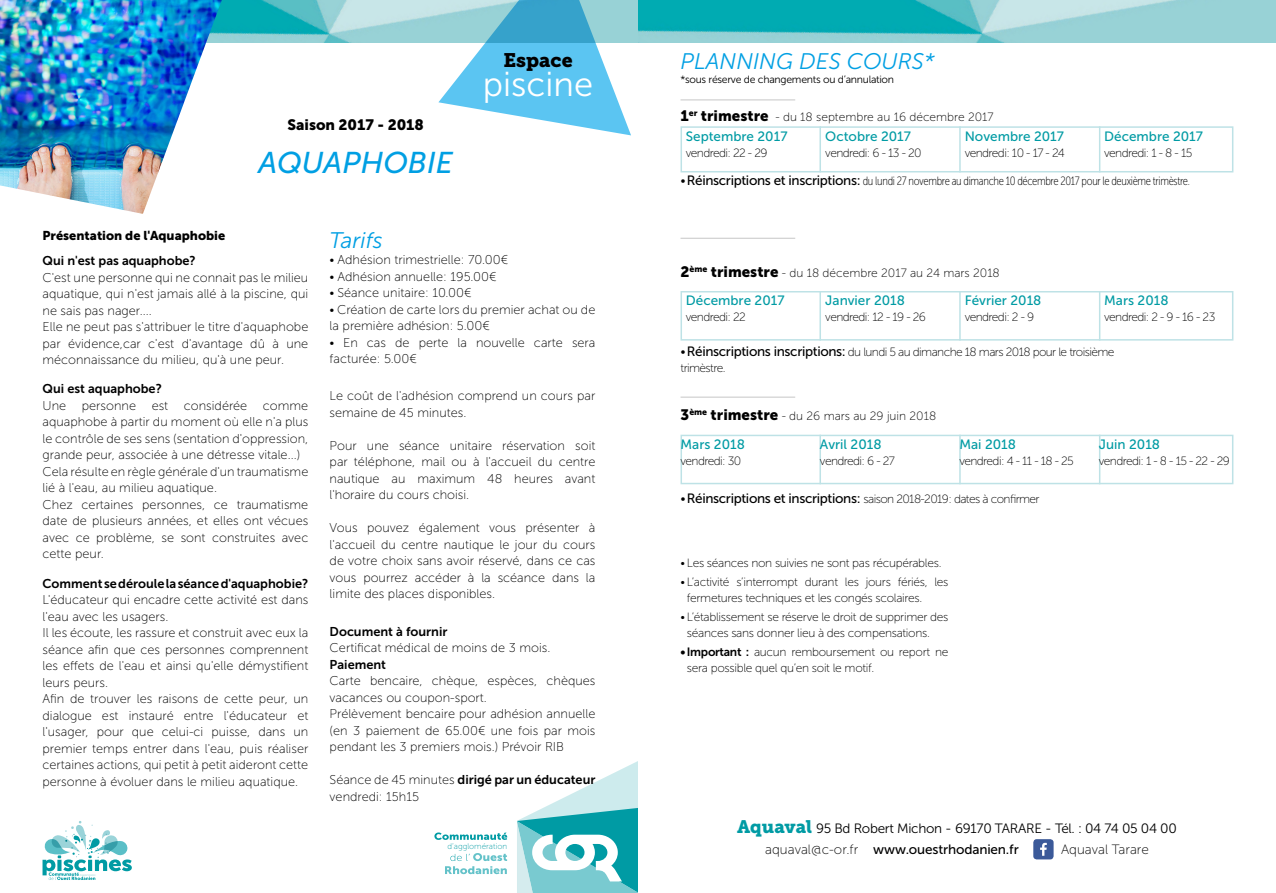
<style>
.page{position:relative;width:1276px;height:893px;background:#fff}
.page>*{position:absolute;margin:0;border:0;box-sizing:border-box;transform-origin:0 0}
.t1{font:34.5px "Museo Sans 300";color:#fff}
.t2{font:italic 30px "Museo Sans 500";color:#009fe3}
.t3{font:italic 22.5px "Museo Sans 300";color:#009fe3}
.t4{font:19.5px "Museo Slab 900";color:#000}
.t5{font:15px "Museo Sans 900";color:#000}
.t6{font:13.5px "Museo Sans 500";color:#009ba4}
.t7{font:13.5px "Museo Sans 300";letter-spacing:-.02em;color:#000}
.t8{font:13.5px "Museo Sans 500";letter-spacing:-.01em;color:#000}
.t9{font:13.5px "Museo Sans 100";color:#000}
.t10{font:12.75px/16.5px "Museo Sans 100";color:#000}
.t11{font:12.75px "Museo Sans 700";color:#000}
.t12{font:12.75px "Museo Sans 900";color:#000}
.t13{font:12px/16.5px "Museo Sans 100";letter-spacing:-.05em;color:#000}
.t14{font:12px/16.5px "Museo Sans 100";letter-spacing:-.025em;color:#000}
.t15{font:12px "Museo Sans 100";color:#000}
.t16{font:12px "Museo Sans Cond 100";letter-spacing:-.025em;color:#000}
.t17{font:10.5px "Museo Sans 300";letter-spacing:-.025em;color:#000}
.t18{font:8.1px "Museo Sans 100";color:#009ba4}
.s1{font-family:"Museo Sans 100"}
.s2{font-family:"Museo Sans 900";font-size:15px}
.s3{font-family:"Museo Sans 100";font-size:13.5px}
.s4{font-family:"Museo Sans 500";font-size:13.5px}
.s5{font-size:13.5px}
.s6{font-family:"Museo Sans 700"}
.s7{font-family:"Museo Slab 900";font-size:18px;color:#009ba4}
</style>
<div class="page">
<img style="left:222px;top:0;width:1054px;height:43px">
<img style="left:0;top:0;width:222px;height:214px">
<hr style="left:680px;top:100px;width:115px;height:1px;background:#c6c6c6">
<div style="left:680px;top:126px;width:553px;height:46px;border:2px solid #bee2e6"></div>
<hr style="left:819px;top:126px;width:2px;height:46px;background:#bee2e6">
<hr style="left:959px;top:126px;width:1px;height:46px;background:#bee2e6">
<hr style="left:1099px;top:126px;width:1px;height:46px;background:#bee2e6">
<hr style="left:680px;top:238px;width:115px;height:1px;background:#c6c6c6">
<hr style="left:680px;top:397px;width:115px;height:1px;background:#c6c6c6">
<div style="left:680px;top:291px;width:553px;height:50px;border:2px solid #bee2e6"></div>
<hr style="left:819px;top:291px;width:2px;height:50px;background:#bee2e6">
<hr style="left:959px;top:291px;width:1px;height:50px;background:#bee2e6">
<hr style="left:1099px;top:291px;width:1px;height:50px;background:#bee2e6">
<div style="left:680px;top:435px;width:553px;height:49px;border:2px solid #bee2e6"></div>
<hr style="left:819px;top:435px;width:2px;height:49px;background:#bee2e6">
<hr style="left:959px;top:435px;width:1px;height:49px;background:#bee2e6">
<hr style="left:1099px;top:435px;width:1px;height:49px;background:#bee2e6">
<svg style="left:438px;top:0;width:193px;height:135px"></svg>
<div style="left:1033px;top:839px;width:20px;height:20px;background:#3b5999;border-radius:3px"></div>
<svg style="left:1040px;top:843px;width:6px;height:13px"></svg>
<svg style="left:43px;top:821px;width:89px;height:59px"></svg>
<svg style="left:517px;top:761px;width:121px;height:132px"></svg>
<svg style="left:445px;top:853px;width:62px;height:21px"></svg>
<svg style="left:434px;top:832px;width:73px;height:8px"></svg>
<p class="t5" style="left:287px;top:117px;width:138px">Saison 2017 - 2018</p>
<h2 class="t2" style="left:258px;top:146px;width:196px">AQUAPHOBIE</h2>
<h3 class="t4" style="left:503px;top:49px;width:71px">Espace</h3>
<h1 class="t1" style="left:483px;top:65px;width:112px">piscine</h1>
<p class="t12" style="left:43px;top:228px;width:184px">Présentation de l'Aquaphobie</p>
<p class="t11" style="left:43px;top:254px;width:155px">Qui n'est pas aquaphobe?</p>
<p class="t10" style="left:43px;top:269px;width:267px">C'est une personne qui ne connait pas le milieu aquatique, qui n'est jamais allé à la piscine, qui ne sais pas nager....<br>Elle ne peut pas s'attribuer le titre d'aquaphobe par évidence,car c'est d'avantage dû à une méconnaissance du milieu, qu'à une peur.</p>
<p class="t11" style="left:43px;top:382px;width:121px">Qui est aquaphobe?</p>
<p class="t10" style="left:43px;top:397px;width:267px">Une personne est considérée comme aquaphobe à partir du moment où elle n'a plus le contrôle de ses sens (sentation d'oppression, grande peur, associée à une détresse vitale...)<br>Cela résulte en règle générale d'un traumatisme lié à l'eau, au milieu aquatique.<br>Chez certaines personnes, ce traumatisme date de plusieurs années, et elles ont vécues avec ce problème, se sont construites avec cette peur.</p>
<p class="t11" style="left:43px;top:576px;width:267px">Comment se déroule la séance d'aquaphobie?</p>
<p class="t10" style="left:43px;top:592px;width:267px">L'éducateur qui encadre cette activité est dans l'eau avec les usagers.<br>Il les écoute, les rassure et construit avec eux la séance afin que ces personnes comprennent les effets de l'eau et ainsi qu'elle démystifient leurs peurs.<br>Afin de trouver les raisons de cette peur, un dialogue est instauré entre l'éducateur et l'usager, pour que celui-ci puisse, dans un premier temps entrer dans l'eau, puis réaliser certaines actions, qui petit à petit aideront cette personne à évoluer dans le milieu aquatique.</p>
<h3 class="t3" style="left:330px;top:228px;width:55px">Tarifs</h3>
<p class="t10" style="left:330px;top:252px;width:180px">• Adhésion trimestrielle: 70.00€</p>
<p class="t10" style="left:330px;top:268px;width:168px">• Adhésion annuelle: 195.00€</p>
<p class="t10" style="left:330px;top:285px;width:143px">• Séance unitaire: 10.00€</p>
<p class="t10" style="left:330px;top:301px;width:267px">• Création de carte lors du premier achat ou de la première adhésion: 5.00€</p>
<p class="t10" style="left:330px;top:334px;width:267px">• En cas de perte la nouvelle carte sera facturée: 5.00€</p>
<p class="t10" style="left:330px;top:388px;width:267px">Le coût de l'adhésion comprend un cours par semaine de 45 minutes.</p>
<p class="t10" style="left:330px;top:437px;width:267px;text-align:justify">Pour une séance unitaire réservation soit par téléphone, mail ou à l'accueil du centre nautique au maximum 48 heures avant l'horaire du cours choisi.</p>
<p class="t10" style="left:330px;top:520px;width:267px;text-align:justify">Vous pouvez également vous présenter à l'accueil du centre nautique le jour du cours de votre choix sans avoir réservé, dans ce cas vous pourrez accéder à la scéance dans la limite des places disponibles.</p>
<p class="t11" style="left:330px;top:624px;width:119px">Document à fournir</p>
<p class="t10" style="left:330px;top:640px;width:222px">Certificat médical de moins de 3 mois.</p>
<p class="t11" style="left:330px;top:657px;width:58px">Paiement</p>
<p class="t10" style="left:330px;top:673px;width:267px">Carte bencaire, chèque, espèces, chèques vacances ou coupon-sport.<br>Prélèvement bencaire pour adhésion annuelle (en 3 paiement de 65.00€ une fois par mois pendant les 3 premiers mois.) Prévoir RIB</p>
<p class="t11" style="left:330px;top:773px;width:267px"><span class="s1">Séance de 45 minutes</span> dirigé par un éducateur</p>
<p class="t10" style="left:330px;top:788px;width:91px">vendredi: 15h15</p>
<p class="t18" style="left:447px;top:842px;width:61px">d’agglomération</p>
<h3 class="t3" style="left:680px;top:49px;width:255px">PLANNING DES COURS*</h3>
<p class="t17" style="left:680px;top:74px;width:215px">*sous réserve de changements ou d’annulation</p>
<p class="t15" style="left:680px;top:110px;width:315px"><span class="s2">1</span><sup>er</sup> <span class="s2">trimestre</span> - du 18 septembre au 16 décembre 2017</p>
<p class="t6" style="left:686px;top:129px;width:103px">Septembre 2017</p>
<p class="t13" style="left:686px;top:145px;width:83px">vendredi: 22 - 29</p>
<p class="t6" style="left:825px;top:129px;width:87px">Octobre 2017</p>
<p class="t13" style="left:825px;top:145px;width:98px">vendredi: 6 - 13 - 20</p>
<p class="t6" style="left:964px;top:129px;width:101px">Novembre 2017</p>
<p class="t13" style="left:964px;top:145px;width:102px">vendredi: 10 - 17 - 24</p>
<p class="t6" style="left:1104px;top:129px;width:100px">Décembre 2017</p>
<p class="t13" style="left:1104px;top:145px;width:90px">vendredi: 1 - 8 - 15</p>
<p class="t16" style="left:680px;top:175px;width:511px"><span class="s3">•</span><span class="s4">Réinscriptions et inscriptions:</span> du lundi 27 novembre au dimanche 10 décembre 2017 pour le deuxième trimèstre.</p>
<p class="t15" style="left:680px;top:266px;width:321px"><span class="s2">2</span><sup>ème</sup> <span class="s2">trimestre</span> - du 18 décembre 2017 au 24 mars 2018</p>
<p class="t6" style="left:686px;top:292px;width:100px">Décembre 2017</p>
<p class="t13" style="left:686px;top:309px;width:61px">vendredi: 22</p>
<p class="t6" style="left:825px;top:292px;width:81px">Janvier 2018</p>
<p class="t13" style="left:825px;top:309px;width:102px">vendredi: 12 - 19 - 26</p>
<p class="t6" style="left:964px;top:292px;width:78px">Février 2018</p>
<p class="t13" style="left:964px;top:309px;width:71px">vendredi: 2 - 9</p>
<p class="t6" style="left:1104px;top:292px;width:66px">Mars 2018</p>
<p class="t13" style="left:1104px;top:309px;width:113px">vendredi: 2 - 9 - 16 - 23</p>
<p class="t13" style="left:680px;top:343px;width:435px"><span class="s5">•</span><span class="s4">Réinscriptions inscriptions:</span> du lundi 5 au dimanche 18 mars 2018 pour le troisième trimèstre.</p>
<p class="t15" style="left:680px;top:410px;width:257px"><span class="s2">3</span><sup>ème</sup> <span class="s2">trimestre</span> - du 26 mars au 29 juin 2018</p>
<p class="t6" style="left:680px;top:437px;width:66px">Mars 2018</p>
<p class="t13" style="left:680px;top:453px;width:62px">vendredi: 30</p>
<p class="t6" style="left:820px;top:437px;width:63px">Avril 2018</p>
<p class="t13" style="left:820px;top:453px;width:77px">vendredi: 6 - 27</p>
<p class="t6" style="left:959px;top:437px;width:58px">Mai 2018</p>
<p class="t13" style="left:959px;top:453px;width:116px">vendredi: 4 - 11 - 18 - 25</p>
<p class="t13" style="left:680px;top:491px;width:361px"><span class="s5">•</span><span class="s4">Réinscriptions et inscriptions:</span> saison 2018-2019: dates à confirmer</p>
<p class="t14" style="left:680px;top:555px;width:262px">• Les séances non suivies ne sont pas récupérables.</p>
<p class="t14" style="left:687px;top:573px;width:263px;text-indent:-6px">• L’activité s’interrompt durant les jours fériés, les fermetures techniques et les congés scolaires.</p>
<p class="t14" style="left:687px;top:608px;width:263px;text-indent:-6px">• L’établissement se réserve le droit de supprimer des séances sans donner lieu à des compensations.</p>
<p class="t14" style="left:687px;top:643px;width:263px;text-indent:-6px"><span class="s6">• Important :</span> aucun remboursement ou report ne sera possible quel qu’en soit le motif.</p>
<p class="t6" style="left:1099px;top:437px;width:63px">Juin 2018</p>
<p class="t13" style="left:1099px;top:453px;width:133px">vendredi: 1 - 8 - 15 - 22 - 29</p>
<p class="t7" style="left:737px;top:821px;width:441px"><span class="s7">Aquaval</span> 95 Bd Robert Michon - 69170 TARARE - Tél. : 04 74 05 04 00</p>
<p class="t8" style="left:765px;top:842px;width:255px"><span class="s1">aquaval@c-or.fr</span> www.ouestrhodanien.fr</p>
<p class="t9" style="left:1061px;top:842px;width:89px">Aquaval Tarare</p>
</div>
